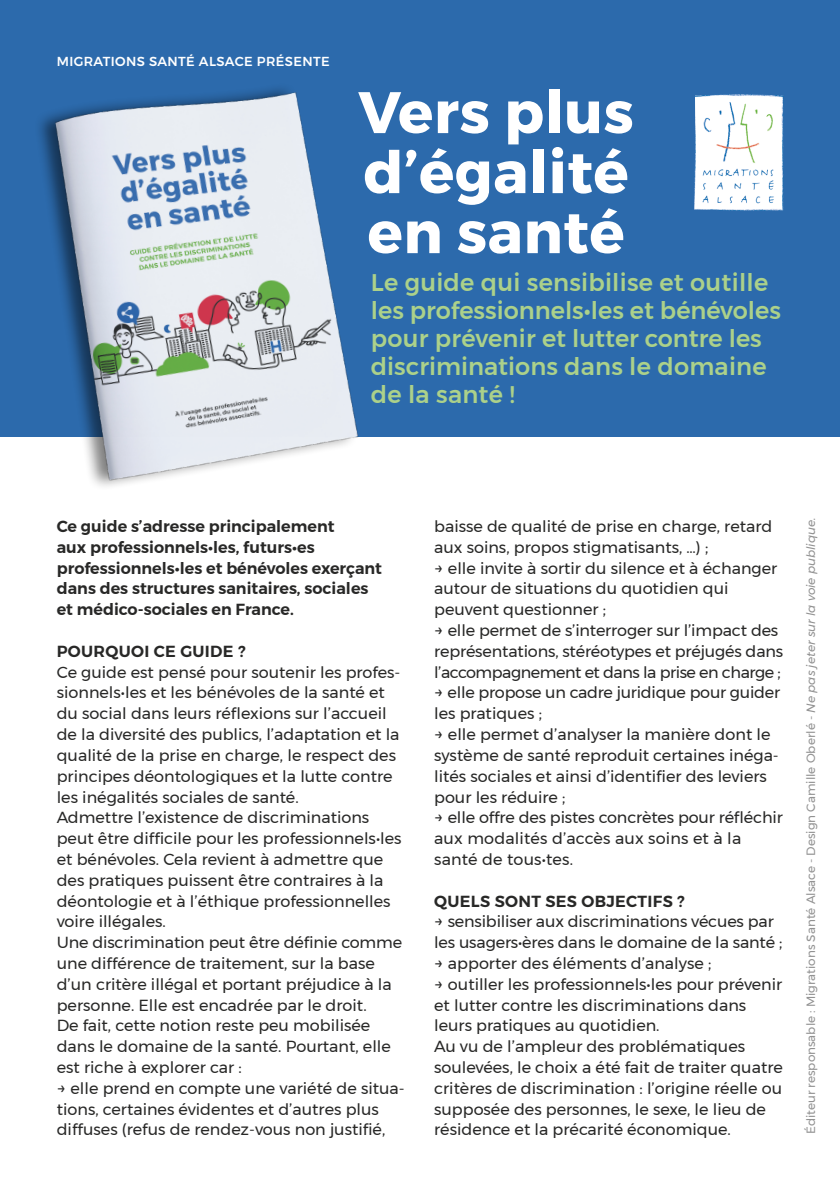
<style>
.page{position:relative;width:840px;height:1191px;background:#fff}
.page>*{position:absolute;margin:0;border:0;box-sizing:border-box;transform-origin:0 0}
.t1{font:700 58.4px/60px "Montserrat";letter-spacing:.01em;color:#fff;text-align:justify}
.t2{font:500 24px/28px "Montserrat";color:#acd18a}
.t3{font:16px/20.8px "Montserrat";color:#282827}
.t4{font:600 16px/20.8px "Montserrat";color:#282827}
.t5{font:600 16px "Montserrat";letter-spacing:.02em;color:#282827}
.t6{font:500 13px "Montserrat";letter-spacing:.03em;color:#fff}
.t7{font:12px "Montserrat";color:#929292}
.s1{font-style:italic}
</style>
<div class="page">
<div style="left:0;top:0;width:839px;height:437px;background:#2c6aac"></div>
<img style="left:39px;top:88px;width:320px;height:398px">
<img style="left:694px;top:94px;width:88px;height:117px">
<p class="t6" style="left:57px;top:52px;width:274px">MIGRATIONS SANTÉ ALSACE PRÉSENTE</p>
<h1 class="t1" style="left:358px;top:82px;width:277px">Vers plus d’égalité en santé</h1>
<h2 class="t2" style="left:370px;top:268px;width:411px">Le guide qui sensibilise et outille les professionnels•les et bénévoles pour prévenir et lutter contre les discriminations dans le domaine de la santé !</h2>
<p class="t4" style="left:57px;top:516px;width:327px">Ce guide s’adresse principalement<br>aux professionnels•les, futurs•es professionnels•les et bénévoles exerçant dans des structures sanitaires, sociales et médico-sociales en France.</p>
<p class="t5" style="left:57px;top:638px;width:190px">POURQUOI CE GUIDE ?</p>
<p class="t3" style="left:57px;top:661px;width:347px">Ce guide est pensé pour soutenir les profes&shy;sionnels•les et les bénévoles de la santé et du social dans leurs réflexions sur l’accueil de la diversité des publics, l’adaptation et la qualité de la prise en charge, le respect des principes déontologiques et la lutte contre les inégalités sociales de santé.<br>Admettre l’existence de discriminations peut être difficile pour les professionnels•les et bénévoles. Cela revient à admettre que des pratiques puissent être contraires à la déontologie et à l’éthique professionnelles voire illégales.<br>Une discrimination peut être définie comme une différence de traitement, sur la base d’un critère illégal et portant préjudice à la personne. Elle est encadrée par le droit.<br>De fait, cette notion reste peu mobilisée dans le domaine de la santé. Pourtant, elle est riche à explorer car :</p>
<p class="t3" style="left:57px;top:1077px;width:349px">→ elle prend en compte une variété de situa&shy;tions, certaines évidentes et d’autres plus diffuses (refus de rendez-vous non justifié,</p>
<p class="t3" style="left:434px;top:516px;width:339px">baisse de qualité de prise en charge, retard aux soins, propos stigmatisants, …) ;</p>
<p class="t3" style="left:434px;top:557px;width:344px">→ elle invite à sortir du silence et à échanger autour de situations du quotidien qui peuvent questionner ;</p>
<p class="t3" style="left:434px;top:620px;width:350px">→ elle permet de s’interroger sur l’impact des représentations, stéréotypes et préjugés dans l’accompagnement et dans la prise en charge ;</p>
<p class="t3" style="left:434px;top:682px;width:347px">→ elle propose un cadre juridique pour guider les pratiques ;</p>
<p class="t3" style="left:434px;top:724px;width:346px">→ elle permet d’analyser la manière dont le système de santé reproduit certaines inéga&shy;lités sociales et ainsi d’identifier des leviers pour les réduire ;</p>
<p class="t3" style="left:434px;top:807px;width:350px">→ elle offre des pistes concrètes pour réfléchir aux modalités d’accès aux soins et à la santé de tous•tes.</p>
<p class="t5" style="left:434px;top:888px;width:252px">QUELS SONT SES OBJECTIFS ?</p>
<p class="t3" style="left:434px;top:911px;width:349px">→ sensibiliser aux discriminations vécues par les usagers•ères dans le domaine de la santé ;</p>
<p class="t3" style="left:434px;top:952px;width:278px">→ apporter des éléments d’analyse ;</p>
<p class="t3" style="left:434px;top:973px;width:350px">→ outiller les professionnels•les pour prévenir et lutter contre les discriminations dans leurs pratiques au quotidien.<br>Au vu de l’ampleur des problématiques soulevées, le choix a été fait de traiter quatre critères de discrimination : l’origine réelle ou supposée des personnes, le sexe, le lieu de résidence et la précarité économique.</p>
<p class="t7" style="left:801px;top:1134px;width:618px;rotate:-90deg">Éditeur responsable : Migrations Santé Alsace - Design Camille Oberlé - <span class="s1">Ne pas jeter sur la voie publique.</span></p>
</div>
